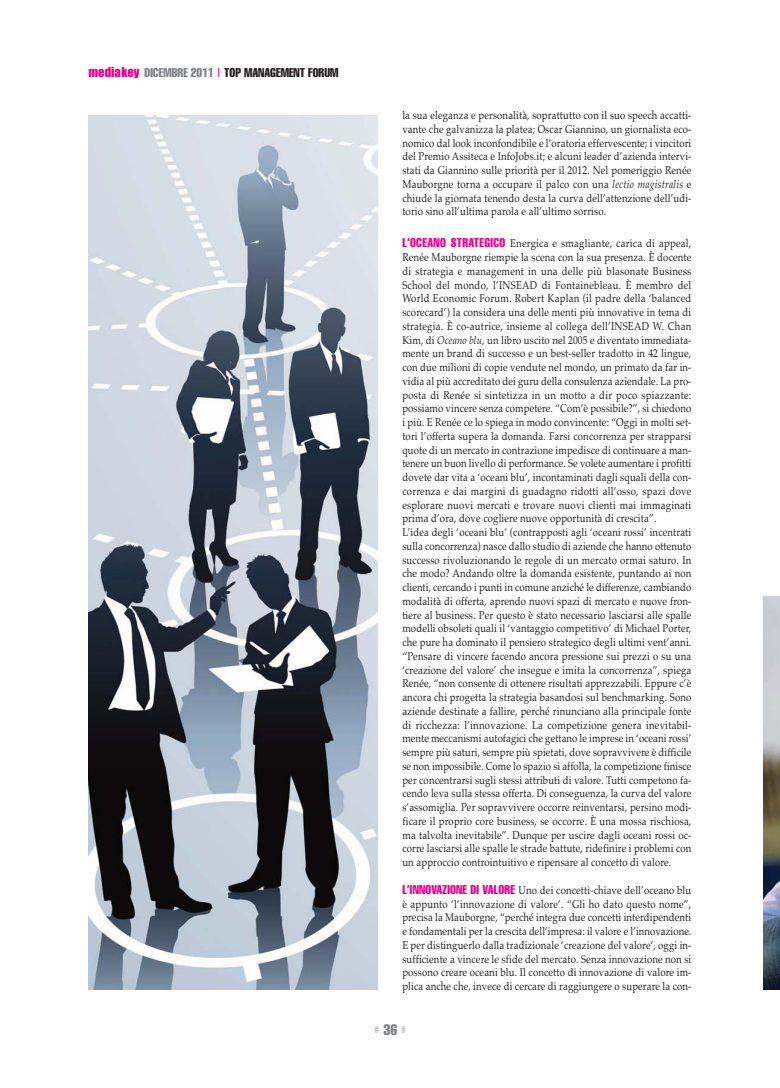
<style>
.page{position:relative;width:780px;height:1088px;background:#fff}
.page>*{position:absolute;margin:0;border:0;box-sizing:border-box;transform-origin:0 0}
.t1{font:extra-condensed 12.5px "Helvetica";color:#231f20}
.t2{font:11.25px/13.8px "Palatino";letter-spacing:.015em;color:#231f20;text-align:justify;scale:.85 1}
.t3{font:extra-condensed 10px "Helvetica";color:#bbbdc0}
.s1{font-family:"Impact";font-stretch:normal;color:#ec008c}
.s2{color:#808285}
.s3{font-stretch:normal;color:#ec008c}
.s4{font-style:italic}
.s5{font-family:"Helvetica";font-stretch:extra-condensed;font-size:12.5px;color:#ec008c}
.s6{font-size:15px;color:#808285}
</style>
<div class="page">
<img style="left:89px;top:115px;width:288px;height:875px">
<img style="left:763px;top:596px;width:17px;height:394px">
<p class="t1" style="left:89px;top:68px;width:251px"><span class="s1">mediakey</span> <span class="s2">DICEMBRE 2011</span> <span class="s3">|</span> TOP MANAGEMENT FORUM</p>
<p class="t2" style="left:402px;top:110px;width:341px">la sua eleganza e personalità, soprattutto con il suo speech accatti&shy;vante che galvanizza la platea; Oscar Giannino, un giornalista eco&shy;nomico dal look inconfondibile e l’oratoria effervescente; i vincitori del Premio Assiteca e InfoJobs.it; e alcuni leader d’azienda intervi&shy;stati da Giannino sulle priorità per il 2012. Nel pomeriggio Renée Mauborgne torna a occupare il palco con una <span class="s4">lectio magistralis</span> e chiude la giornata tenendo desta la curva dell’attenzione dell’udi&shy;torio sino all’ultima parola e all’ultimo sorriso.</p>
<p class="t2" style="left:402px;top:238px;width:341px;text-align:left"><span class="s5">L’OCEANO STRATEGICO</span> Energica e smagliante, carica di appeal, Renée Mauborgne riempie la scena con la sua presenza. È docente di strategia e management in una delle più blasonate Business School del mondo, l’INSEAD di Fontainebleau. È membro del World Economic Forum. Robert Kaplan (il padre della ‘balanced scorecard’) la considera una delle menti più innovative in tema di strategia. È co-autrice, insieme al collega dell’INSEAD W. Chan Kim, di <span class="s4">Oceano blu</span>, un libro uscito nel 2005 e diventato immediata&shy;mente un brand di successo e un best-seller tradotto in 42 lingue, con due milioni di copie vendute nel mondo, un primato da far in&shy;vidia al più accreditato dei guru della consulenza aziendale. La pro&shy;posta di Renée si sintetizza in un motto a dir poco spiazzante: possiamo vincere senza competere. “Com’è possibile?”, si chiedono i più. E Renée ce lo spiega in modo convincente: “Oggi in molti set&shy;tori l’offerta supera la domanda. Farsi concorrenza per strapparsi quote di un mercato in contrazione impedisce di continuare a man&shy;tenere un buon livello di performance. Se volete aumentare i profitti dovete dar vita a ‘oceani blu’, incontaminati dagli squali della con&shy;correnza e dai margini di guadagno ridotti all’osso, spazi dove esplorare nuovi mercati e trovare nuovi clienti mai immaginati prima d’ora, dove cogliere nuove opportunità di crescita”.<br>L’idea degli ‘oceani blu’ (contrapposti agli ‘oceani rossi’ incentrati sulla concorrenza) nasce dallo studio di aziende che hanno ottenuto successo rivoluzionando le regole di un mercato ormai saturo. In che modo? Andando oltre la domanda esistente, puntando ai non clienti, cercando i punti in comune anziché le differenze, cambiando modalità di offerta, aprendo nuovi spazi di mercato e nuove fron&shy;tiere al business. Per questo è stato necessario lasciarsi alle spalle modelli obsoleti quali il ‘vantaggio competitivo’ di Michael Porter, che pure ha dominato il pensiero strategico degli ultimi vent’anni. “Pensare di vincere facendo ancora pressione sui prezzi o su una ‘creazione del valore’ che insegue e imita la concorrenza”, spiega Renée, “non consente di ottenere risultati apprezzabili. Eppure c’è ancora chi progetta la strategia basandosi sul benchmarking. Sono aziende destinate a fallire, perché rinunciano alla principale fonte di ricchezza: l’innovazione. La competizione genera inevitabil&shy;mente meccanismi autofagici che gettano le imprese in ‘oceani rossi’ sempre più saturi, sempre più spietati, dove sopravvivere è difficile se non impossibile. Come lo spazio si affolla, la competizione finisce per concentrarsi sugli stessi attributi di valore. Tutti competono fa&shy;cendo leva sulla stessa offerta. Di conseguenza, la curva del valore s’assomiglia. Per sopravvivere occorre reinventarsi, persino modi&shy;ficare il proprio core business, se occorre. È una mossa rischiosa, ma talvolta inevitabile”. Dunque per uscire dagli oceani rossi oc&shy;corre lasciarsi alle spalle le strade battute, ridefinire i problemi con un approccio controintuitivo e ripensare al concetto di valore.</p>
<p class="t2" style="left:402px;top:884px;width:341px"><span class="s5">L’INNOVAZIONE DI VALORE</span> Uno dei concetti-chiave dell’oceano blu è appunto ‘l’innovazione di valore’. “Gli ho dato questo nome”, precisa la Mauborgne, “perché integra due concetti interdipendenti e fondamentali per la crescita dell’impresa: il valore e l’innovazione.<br>E per distinguerlo dalla tradizionale ‘creazione del valore’, oggi in&shy;sufficiente a vincere le sfide del mercato. Senza innovazione non si possono creare oceani blu. Il concetto di innovazione di valore im&shy;plica anche che, invece di cercare di raggiungere o superare la con-</p>
<p class="t3" style="left:374px;top:1025px;width:33px"># <span class="s6">36</span> #</p>
</div>
